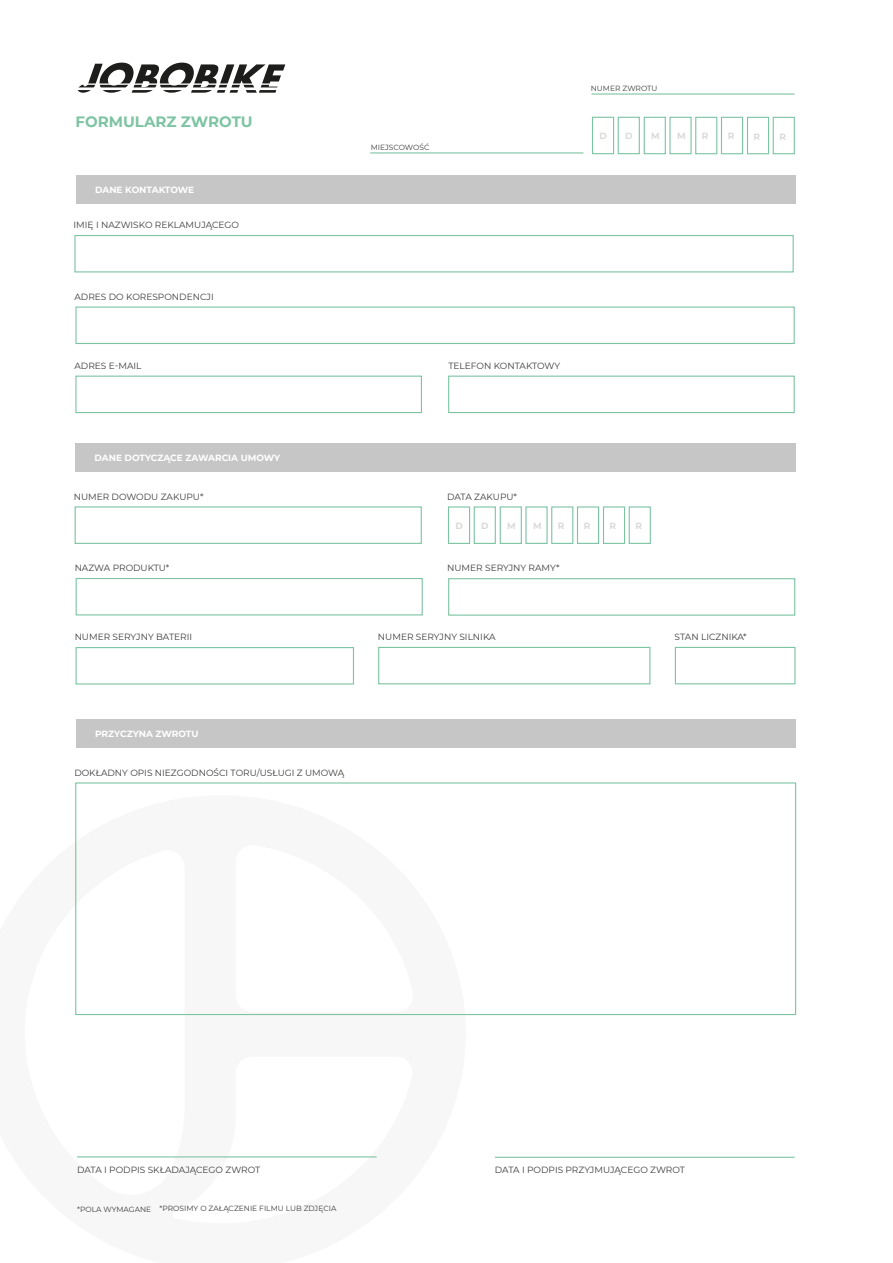
<style>
.page{position:relative;width:893px;height:1263px;background:#fff}
.page>*{position:absolute;margin:0;border:0;box-sizing:border-box;transform-origin:0 0}
.t1{font:700 15px "Montserrat";color:#7dc4a3}
.t2{font:9px "Montserrat";color:#3c3c3b}
.t3{font:700 9px "Montserrat";color:#fff}
.t4{font:700 9px "Montserrat";color:#dadada}
.t5{font:7.5px "Montserrat";color:#3c3c3b}
</style>
<div class="page">
<div style="left:74px;top:235px;width:720px;height:37px;background:#fff;border:1px solid #7dc4a3"></div>
<div style="left:75px;top:306px;width:720px;height:38px;background:#fff;border:1px solid #7dc4a3"></div>
<div style="left:75px;top:376px;width:347px;height:37px;background:#fff;border:1px solid #7dc4a3"></div>
<div style="left:448px;top:376px;width:347px;height:37px;background:#fff;border:1px solid #7dc4a3"></div>
<div style="left:76px;top:175px;width:719px;height:29px;background:#c6c6c6"></div>
<div style="left:75px;top:443px;width:721px;height:28px;background:#c6c6c6"></div>
<div style="left:75px;top:506px;width:347px;height:38px;background:#fff;border:1px solid #7dc4a3"></div>
<div style="left:76px;top:578px;width:347px;height:37px;background:#fff;border:1px solid #7dc4a3"></div>
<div style="left:76px;top:647px;width:278px;height:37px;background:#fff;border:1px solid #7dc4a3"></div>
<div style="left:448px;top:506px;width:22px;height:38px;background:#fff;border:1px solid #7dc4a3"></div>
<div style="left:474px;top:506px;width:22px;height:38px;background:#fff;border:1px solid #7dc4a3"></div>
<div style="left:500px;top:506px;width:22px;height:38px;background:#fff;border:1px solid #7dc4a3"></div>
<div style="left:525px;top:506px;width:23px;height:38px;background:#fff;border:1px solid #7dc4a3"></div>
<div style="left:551px;top:506px;width:22px;height:38px;background:#fff;border:1px solid #7dc4a3"></div>
<div style="left:577px;top:506px;width:22px;height:38px;background:#fff;border:1px solid #7dc4a3"></div>
<div style="left:603px;top:506px;width:22px;height:38px;background:#fff;border:1px solid #7dc4a3"></div>
<div style="left:629px;top:506px;width:22px;height:38px;background:#fff;border:1px solid #7dc4a3"></div>
<div style="left:448px;top:578px;width:347px;height:38px;background:#fff;border:1px solid #7dc4a3"></div>
<div style="left:378px;top:647px;width:272px;height:37px;background:#fff;border:1px solid #7dc4a3"></div>
<div style="left:675px;top:647px;width:120px;height:37px;background:#fff;border:1px solid #7dc4a3"></div>
<div style="left:76px;top:719px;width:720px;height:28px;background:#c6c6c6"></div>
<div style="left:75px;top:782px;width:721px;height:233px;border:1px solid #7dc4a3"></div>
<hr style="left:77px;top:1156px;width:300px;height:1px;background:#7dc4a3">
<hr style="left:495px;top:1157px;width:300px;height:1px;background:#7dc4a3">
<div style="left:592px;top:117px;width:22px;height:37px;border:1px solid #7dc4a3"></div>
<div style="left:618px;top:117px;width:22px;height:37px;border:1px solid #7dc4a3"></div>
<div style="left:644px;top:117px;width:22px;height:37px;border:1px solid #7dc4a3"></div>
<div style="left:669px;top:117px;width:23px;height:37px;border:1px solid #7dc4a3"></div>
<div style="left:695px;top:117px;width:22px;height:37px;border:1px solid #7dc4a3"></div>
<div style="left:721px;top:117px;width:22px;height:37px;border:1px solid #7dc4a3"></div>
<div style="left:747px;top:117px;width:22px;height:37px;border:1px solid #7dc4a3"></div>
<div style="left:773px;top:117px;width:22px;height:37px;border:1px solid #7dc4a3"></div>
<hr style="left:370px;top:152px;width:213px;height:2px;background:#7dc4a3">
<svg style="left:78px;top:63px;width:207px;height:30px"></svg>
<hr style="left:591px;top:93px;width:203px;height:2px;background:#7dc4a3">
<h1 class="t1" style="left:76px;top:111px;width:179px">FORMULARZ ZWROTU</h1>
<p class="t3" style="left:95px;top:183px;width:100px">DANE KONTAKTOWE</p>
<p class="t2" style="left:74px;top:219px;width:167px">IMIĘ I NAZWISKO REKLAMUJĄCEGO</p>
<p class="t2" style="left:75px;top:290px;width:141px">ADRES DO KORESPONDENCJI</p>
<p class="t5" style="left:371px;top:142px;width:60px">MIEJSCOWOŚĆ</p>
<p class="t2" style="left:75px;top:359px;width:69px">ADRES E-MAIL</p>
<p class="t2" style="left:448px;top:359px;width:113px">TELEFON KONTAKTOWY</p>
<p class="t5" style="left:591px;top:83px;width:68px">NUMER ZWROTU</p>
<p class="t4" style="left:599px;top:130px;width:9px">D</p>
<p class="t4" style="left:625px;top:130px;width:9px">D</p>
<p class="t4" style="left:651px;top:130px;width:10px">M</p>
<p class="t4" style="left:677px;top:130px;width:10px">M</p>
<p class="t4" style="left:702px;top:130px;width:8px">R</p>
<p class="t4" style="left:728px;top:130px;width:8px">R</p>
<p class="t4" style="left:754px;top:130px;width:8px">R</p>
<p class="t4" style="left:779px;top:130px;width:8px">R</p>
<p class="t3" style="left:95px;top:451px;width:187px">DANE DOTYCZĄCE ZAWARCIA UMOWY</p>
<p class="t2" style="left:74px;top:490px;width:131px">NUMER DOWODU ZAKUPU*</p>
<p class="t2" style="left:75px;top:562px;width:96px">NAZWA PRODUKTU*</p>
<p class="t2" style="left:75px;top:631px;width:119px">NUMER SERYJNY BATERII</p>
<p class="t2" style="left:447px;top:490px;width:71px">DATA ZAKUPU*</p>
<p class="t4" style="left:455px;top:519px;width:9px">D</p>
<p class="t4" style="left:481px;top:519px;width:9px">D</p>
<p class="t4" style="left:507px;top:519px;width:10px">M</p>
<p class="t4" style="left:533px;top:519px;width:10px">M</p>
<p class="t4" style="left:558px;top:519px;width:8px">R</p>
<p class="t4" style="left:584px;top:519px;width:8px">R</p>
<p class="t4" style="left:610px;top:519px;width:8px">R</p>
<p class="t4" style="left:635px;top:519px;width:8px">R</p>
<p class="t2" style="left:447px;top:562px;width:114px">NUMER SERYJNY RAMY*</p>
<p class="t2" style="left:378px;top:631px;width:119px">NUMER SERYJNY SILNIKA</p>
<p class="t2" style="left:675px;top:631px;width:74px">STAN LICZNIKA*</p>
<p class="t3" style="left:95px;top:727px;width:105px">PRZYCZYNA ZWROTU</p>
<p class="t2" style="left:74px;top:766px;width:271px">DOKŁADNY OPIS NIEZGODNOŚCI TORU/USŁUGI Z UMOWĄ</p>
<p class="t2" style="left:77px;top:1163px;width:185px">DATA I PODPIS SKŁADAJĄCEGO ZWROT</p>
<p class="t2" style="left:495px;top:1164px;width:192px">DATA I PODPIS PRZYJMUJĄCEGO ZWROT</p>
<p class="t5" style="left:77px;top:1204px;width:261px">*POLA WYMAGANE *PROSIMY O ZAŁĄCZENIE FILMU LUB ZDJĘCIA</p>
</div>
